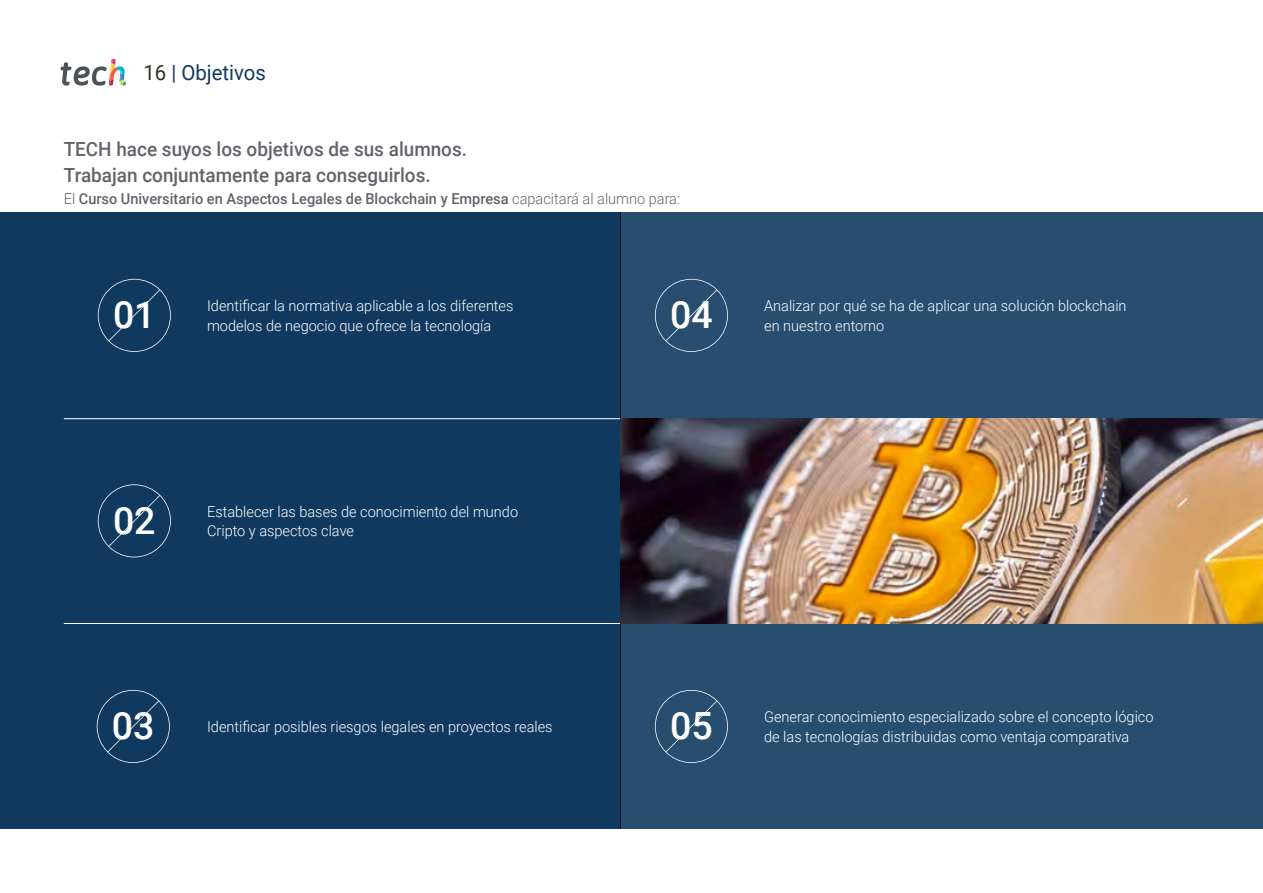
<style>
.page{position:relative;width:1263px;height:893px;background:#fff}
.page>*{position:absolute;margin:0;border:0;box-sizing:border-box;transform-origin:0 0}
.t1{font:500 37.5px "Roboto";color:#fff}
.t2{font:21px "Roboto";color:#143961}
.t3{font:500 19.5px/25.5px "Roboto";color:#61646a}
.t4{font:300 15px/19.5px "Roboto";color:#fff}
.t5{font:500 15px "Roboto";color:#61646a}
.s1{color:#312e20}
.s2{font-weight:300}
</style>
<div class="page">
<div style="left:0;top:213px;width:621px;height:616px;background:#0f395f"></div>
<div style="left:621px;top:213px;width:642px;height:616px;background:#274d6f"></div>
<svg style="left:98px;top:279px;width:73px;height:73px"></svg>
<svg style="left:98px;top:484px;width:73px;height:73px"></svg>
<svg style="left:97px;top:690px;width:73px;height:73px"></svg>
<svg style="left:655px;top:279px;width:73px;height:73px"></svg>
<svg style="left:655px;top:690px;width:73px;height:73px"></svg>
<hr style="left:64px;top:418px;width:1199px;height:1px;background:#fff">
<hr style="left:64px;top:623px;width:1199px;height:1px;background:#fff">
<svg style="left:61px;top:59px;width:65px;height:27px"></svg>
<img style="left:621px;top:418px;width:642px;height:205px">
<h2 class="t2" style="left:144px;top:57px;width:124px"><span class="s1">16</span> | Objetivos</h2>
<h3 class="t3" style="left:64px;top:136px;width:405px">TECH hace suyos los objetivos de sus alumnos.<br>Trabajan conjuntamente para conseguirlos.</h3>
<p class="t5" style="left:64px;top:188px;width:618px"><span class="s2">El</span> Curso Universitario en Aspectos Legales de Blockchain y Empresa <span class="s2">capacitará al alumno para:</span></p>
<h1 class="t1" style="left:113px;top:288px;width:44px">01</h1>
<p class="t4" style="left:207px;top:296px;width:308px">Identificar la normativa aplicable a los diferentes</p>
<p class="t4" style="left:207px;top:315px;width:286px">modelos de negocio que ofrece la tecnología</p>
<h1 class="t1" style="left:670px;top:288px;width:44px">04</h1>
<p class="t4" style="left:764px;top:296px;width:364px">Analizar por qué se ha de aplicar una solución blockchain en nuestro entorno</p>
<h1 class="t1" style="left:113px;top:494px;width:44px">02</h1>
<p class="t4" style="left:207px;top:501px;width:313px">Establecer las bases de conocimiento del mundo<br>Cripto y aspectos clave</p>
<h1 class="t1" style="left:112px;top:699px;width:44px">03</h1>
<p class="t4" style="left:207px;top:716px;width:347px">Identificar posibles riesgos legales en proyectos reales</p>
<h1 class="t1" style="left:670px;top:699px;width:44px">05</h1>
<p class="t4" style="left:764px;top:707px;width:391px">Generar conocimiento especializado sobre el concepto lógico de las tecnologías distribuidas como ventaja comparativa</p>
</div>
